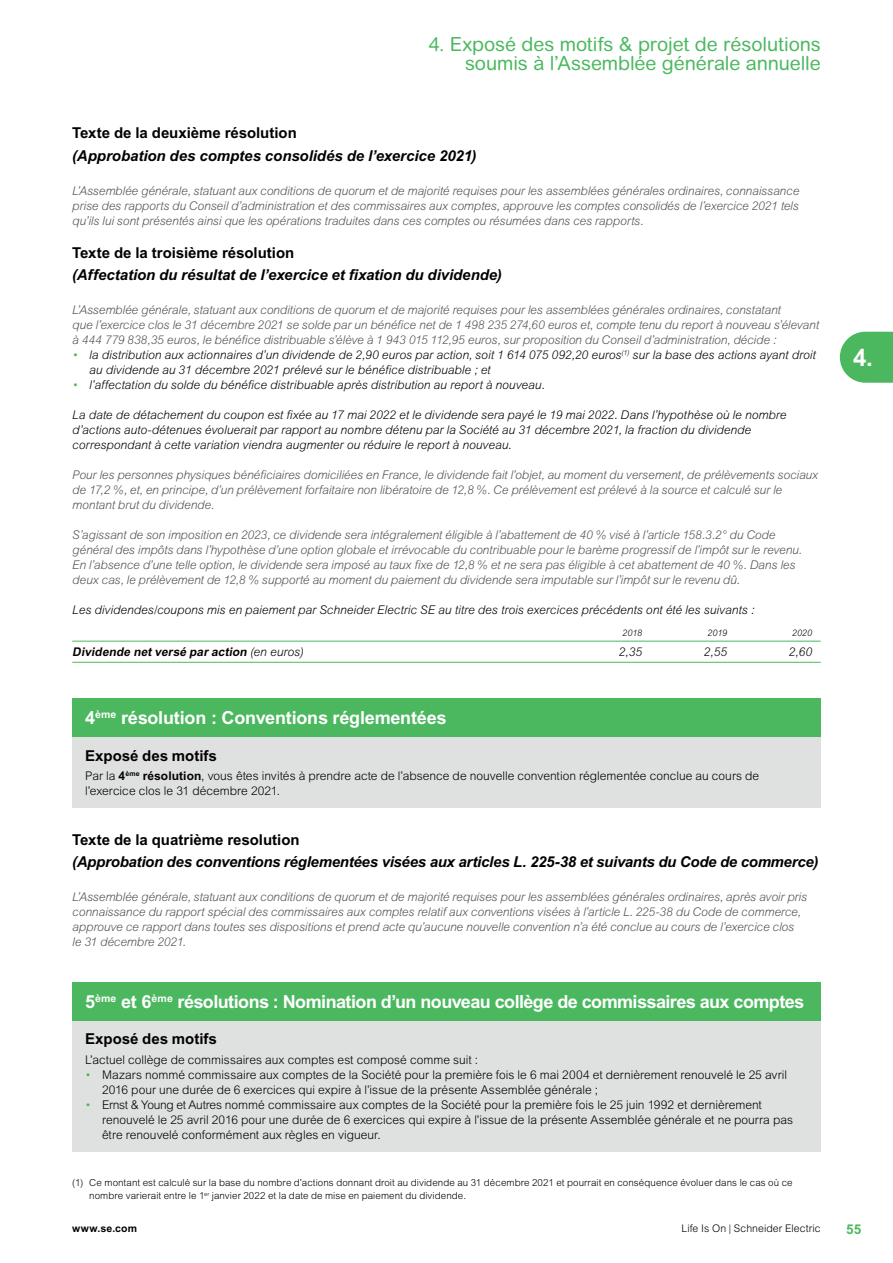
<style>
.page{position:relative;width:893px;height:1263px;background:#fff}
.page>*{position:absolute;margin:0;border:0;box-sizing:border-box;transform-origin:0 0}
.t1{font:700 24px "Arial MT Std";color:#fff}
.t2{font:19.5px/19.5px "Arial Rounded MT Pro";letter-spacing:-.005em;color:#4bb85f;text-align:right}
.t3{font:700 18px "Arial MT Std";letter-spacing:-.03em;color:#fff}
.t4{font:700 18px "Arial MT Std";letter-spacing:-.01em;color:#fff}
.t5{font:italic 700 15px "Arial MT Std";letter-spacing:-.01em;color:#040000}
.t6{font:700 15px "Arial MT Std";letter-spacing:-.005em;color:#040000}
.t7{font:700 13.5px "Arial MT Std";color:#4bb85f}
.t8{font:italic 300 12px/15px "Arial MT Std";letter-spacing:-.01em;color:#505457}
.t9{font:italic 300 12px/15px "Arial MT Std";color:#040000}
.t10{font:300 12px/15px "Arial MT Std";color:#040000}
.t11{font:italic 700 12px "Arial MT Std";color:#040000}
.t12{font:300 10.5px "Arial MT Std";letter-spacing:.005em;color:#040000}
.t13{font:700 10.5px "Arial MT Std";letter-spacing:.015em;color:#040000}
.t14{font:300 9.75px/12.8px "Arial MT Std";letter-spacing:.01em;color:#040000}
.t15{font:italic 300 9px "Arial MT Std";color:#040000}
.s1{color:#4bb85f}
.s2{font-weight:300}
.s3{font-weight:700}
</style>
<div class="page">
<svg style="left:840px;top:332px;width:53px;height:51px;background:#5dbf6f"></svg>
<hr style="left:72px;top:641px;width:749px;height:1px;background:#4bb85f">
<hr style="left:72px;top:662px;width:749px;height:1px;background:#4bb85f">
<div style="left:72px;top:698px;width:749px;height:39px;background:#4bb85f"></div>
<div style="left:72px;top:737px;width:749px;height:71px;background:#dfe1e1"></div>
<div style="left:72px;top:982px;width:749px;height:39px;background:#4bb85f"></div>
<div style="left:72px;top:1021px;width:749px;height:130px;background:#dfe1e1"></div>
<h2 class="t2" style="left:429px;top:36px;width:394px">4. Exposé des motifs &amp; projet de résolutions soumis à l’Assemblée générale annuelle</h2>
<p class="t6" style="left:72px;top:128px;width:226px">Texte de la deuxième résolution</p>
<p class="t5" style="left:72px;top:150px;width:406px">(Approbation des comptes consolidés de l’exercice 2021)</p>
<p class="t8" style="left:72px;top:185px;width:729px;text-align:justify">L’Assemblée générale, statuant aux conditions de quorum et de majorité requises pour les assemblées générales ordinaires, connaissance prise des rapports du Conseil d’administration et des commissaires aux comptes, approuve les comptes consolidés de l’exercice 2021 tels qu’ils lui sont présentés ainsi que les opérations traduites dans ces comptes ou résumées dans ces rapports.</p>
<p class="t6" style="left:72px;top:247px;width:224px">Texte de la troisième résolution</p>
<p class="t5" style="left:72px;top:269px;width:431px">(Affectation du résultat de l’exercice et fixation du dividende)</p>
<p class="t8" style="left:72px;top:304px;width:748px">L’Assemblée générale, statuant aux conditions de quorum et de majorité requises pour les assemblées générales ordinaires, constatant<br>que l’exercice clos le 31 décembre 2021 se solde par un bénéfice net de 1 498 235 274,60 euros et, compte tenu du report à nouveau s’élevant à 444 779 838,35 euros, le bénéfice distribuable s’élève à 1 943 015 112,95 euros, sur proposition du Conseil d’administration, décide :</p>
<p class="t9" style="left:89px;top:349px;width:728px;text-indent:-17px"><span class="s1">•</span> la distribution aux actionnaires d’un dividende de 2,90 euros par action, soit 1 614 075 092,20 euros<sup>(1)</sup> sur la base des actions ayant droit au dividende au 31 décembre 2021 prélevé sur le bénéfice distribuable ; et</p>
<p class="t9" style="left:72px;top:379px;width:474px"><span class="s1">•</span> l’affectation du solde du bénéfice distribuable après distribution au report à nouveau.</p>
<p class="t9" style="left:72px;top:409px;width:716px">La date de détachement du coupon est fixée au 17 mai 2022 et le dividende sera payé le 19 mai 2022. Dans l’hypothèse où le nombre d’actions auto-détenues évoluerait par rapport au nombre détenu par la Société au 31 décembre 2021, la fraction du dividende correspondant à cette variation viendra augmenter ou réduire le report à nouveau.</p>
<p class="t8" style="left:72px;top:469px;width:747px">Pour les personnes physiques bénéficiaires domiciliées en France, le dividende fait l’objet, au moment du versement, de prélèvements sociaux de 17,2 %, et, en principe, d’un prélèvement forfaitaire non libératoire de 12,8 %. Ce prélèvement est prélevé à la source et calculé sur le montant brut du dividende.</p>
<p class="t8" style="left:72px;top:529px;width:731px">S’agissant de son imposition en 2023, ce dividende sera intégralement éligible à l’abattement de 40 % visé à l’article 158.3.2° du Code général des impôts dans l’hypothèse d’une option globale et irrévocable du contribuable pour le barème progressif de l’impôt sur le revenu.<br>En l’absence d’une telle option, le dividende sera imposé au taux fixe de 12,8 % et ne sera pas éligible à cet abattement de 40 %. Dans les deux cas, le prélèvement de 12,8 % supporté au moment du paiement du dividende sera imputable sur l’impôt sur le revenu dû.</p>
<p class="t9" style="left:72px;top:604px;width:683px">Les dividendes/coupons mis en paiement par Schneider Electric SE au titre des trois exercices précédents ont été les suivants :</p>
<p class="t15" style="left:622px;top:629px;width:21px">2018</p>
<p class="t15" style="left:707px;top:629px;width:21px">2019</p>
<p class="t15" style="left:792px;top:629px;width:22px">2020</p>
<p class="t11" style="left:72px;top:648px;width:233px">Dividende net versé par action <span class="s2">(en eu ro s)</span></p>
<p class="t9" style="left:619px;top:646px;width:25px">2,35</p>
<p class="t9" style="left:704px;top:646px;width:25px">2,55</p>
<p class="t9" style="left:789px;top:646px;width:25px">2,60</p>
<h3 class="t4" style="left:85px;top:711px;width:363px">4<sup>ème</sup> résolution : Conventions réglementées</h3>
<p class="t6" style="left:85px;top:750px;width:133px">Exposé des motifs</p>
<p class="t10" style="left:85px;top:770px;width:676px">Par la <span class="s3">4</span><sup>ème</sup> <span class="s3">résolution</span>, vous êtes invités à prendre acte de l’absence de nouvelle convention réglementée conclue au cours de l’exercice clos le 31 décembre 2021.</p>
<p class="t6" style="left:72px;top:834px;width:229px">Texte de la quatrième resolution</p>
<p class="t5" style="left:72px;top:856px;width:748px">(Approbation des conventions réglementées visées aux articles L. 225-38 et suivants du Code de commerce)</p>
<p class="t8" style="left:72px;top:891px;width:736px">L’Assemblée générale, statuant aux conditions de quorum et de majorité requises pour les assemblées générales ordinaires, après avoir pris connaissance du rapport spécial des commissaires aux comptes relatif aux conventions visées à l’article L. 225-38 du Code de commerce, approuve ce rapport dans toutes ses dispositions et prend acte qu’aucune nouvelle convention n’a été conclue au cours de l’exercice clos<br>le 31 décembre 2021.</p>
<h3 class="t3" style="left:85px;top:995px;width:721px">5<sup>ème</sup> et 6<sup>ème</sup> résolutions : Nomination d’un nouveau collège de commissaires aux comptes</h3>
<p class="t6" style="left:85px;top:1034px;width:133px">Exposé des motifs</p>
<p class="t10" style="left:85px;top:1053px;width:395px">L’actuel collège de commissaires aux comptes est composé comme suit :</p>
<p class="t10" style="left:102px;top:1068px;width:687px;text-indent:-17px"><span class="s1">•</span> Mazars nommé commissaire aux comptes de la Société pour la première fois le 6 mai 2004 et dernièrement renouvelé le 25 avril<br>2016 pour une durée de 6 exercices qui expire à l’issue de la présente Assemblée générale ;</p>
<p class="t10" style="left:102px;top:1098px;width:693px;text-indent:-17px"><span class="s1">•</span> Ernst &amp; Young et Autres nommé commissaire aux comptes de la Société pour la première fois le 25 juin 1992 et dernièrement renouvelé le 25 avril 2016 pour une durée de 6 exercices qui expire à l’issue de la présente Assemblée générale et ne pourra pas être renouvelé conformément aux règles en vigueur.</p>
<p class="t14" style="left:89px;top:1178px;width:705px;text-indent:-17px">(1) Ce montant est calculé sur la base du nombre d’actions donnant droit au dividende au 31 décembre 2021 et pourrait en conséquence évoluer dans le cas où ce nombre varierait entre le 1<sup>er</sup> janvier 2022 et la date de mise en paiement du dividende.</p>
<h1 class="t1" style="left:853px;top:349px;width:21px">4.</h1>
<p class="t13" style="left:72px;top:1225px;width:66px">www.se.com</p>
<p class="t12" style="left:681px;top:1225px;width:141px">Life Is On | Schneider Electric</p>
<p class="t7" style="left:846px;top:1225px;width:17px">55</p>
</div>
